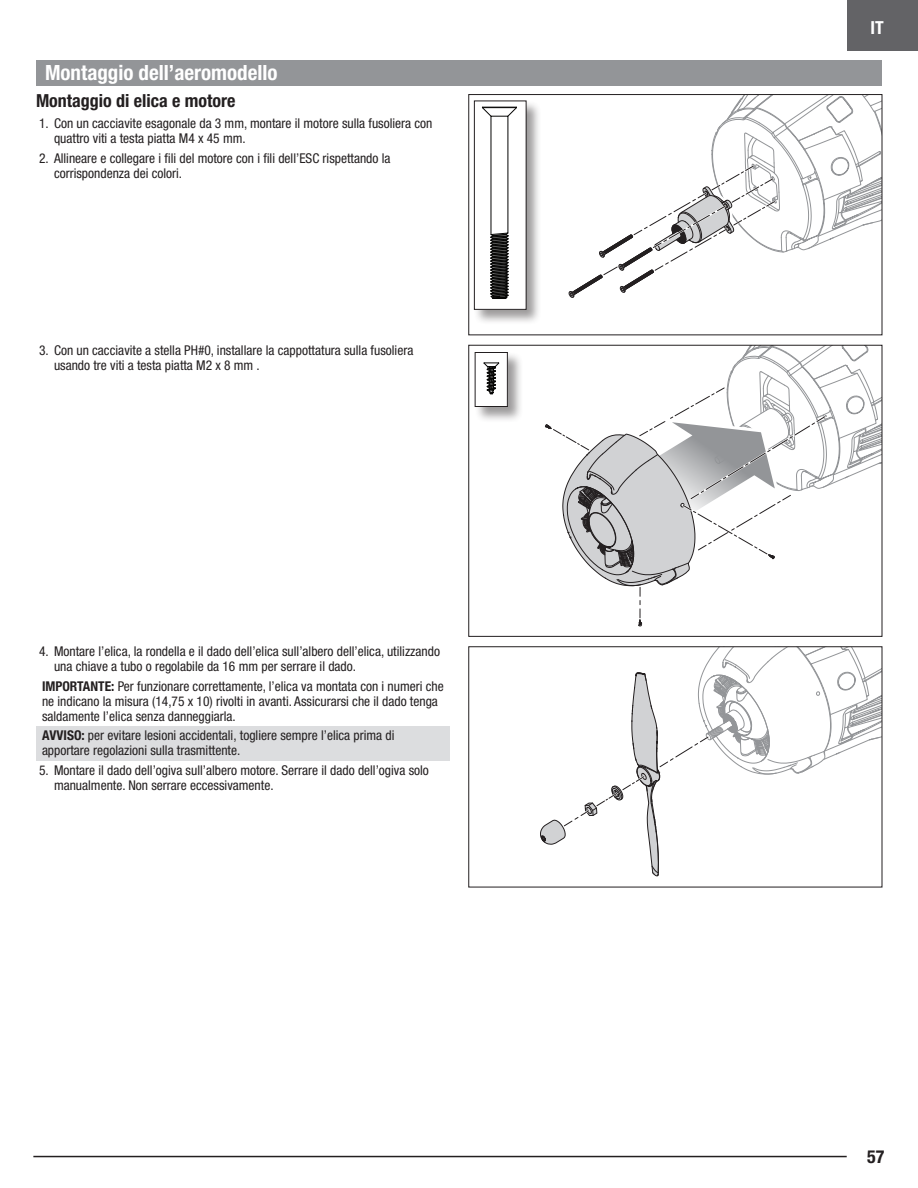
<style>
.page{position:relative;width:918px;height:1188px;background:#fff}
.page>*{position:absolute;margin:0;border:0;box-sizing:border-box;transform-origin:0 0}
.EFL_Main_Header{font:700 condensed 21px "Helvetica Neue LT Std";color:#fff}
.EFL_Sub-header{font:700 condensed 18px "Helvetica Neue LT Std";color:#231f20}
.t1{font:700 condensed 18px "Helvetica Neue LT Std";color:#fff}
.EFL_Note_Tip_Importa{font:condensed 13.5px/15px "Helvetica Neue LT Std";color:#231f20}
.EFL_Notice{font:condensed 13.5px/15px "Helvetica Neue LT Std";color:#231f20}
.s1{font-weight:700}
</style>
<div class="page">
<div style="left:847px;top:0;width:71px;height:51px;background:#636366"></div>
<hr style="left:33px;top:1156px;width:814px;height:1px;background:#231f20">
<div style="left:36px;top:61px;width:846px;height:25px;background:#939598"></div>
<svg style="left:568px;top:94px;width:315px;height:205px"></svg>
<svg style="left:540px;top:327px;width:343px;height:561px"></svg>
<div style="left:468px;top:646px;width:414px;height:241px;border:1px solid #231f20"></div>
<div style="left:473px;top:100px;width:69px;height:226px;background:#231f20;opacity:.45"></div>
<div style="left:474px;top:101px;width:52px;height:208px;background:#fff"></div>
<svg style="left:482px;top:107px;width:35px;height:192px"></svg>
<div style="left:474px;top:101px;width:52px;height:209px;border:1px solid #231f20"></div>
<div style="left:474px;top:352px;width:50px;height:71px;background:#231f20;opacity:.45"></div>
<div style="left:475px;top:352px;width:32px;height:54px;background:#fff"></div>
<svg style="left:484px;top:363px;width:15px;height:32px"></svg>
<div style="left:475px;top:352px;width:33px;height:55px;border:1px solid #231f20"></div>
<div style="left:36px;top:726px;width:414px;height:34px;background:#dcdddf"></div>
<p class="EFL_Main_Header" style="left:45px;top:60px;width:234px">Montaggio dell’aeromodello</p>
<p class="EFL_Sub-header" style="left:36px;top:90px;width:201px">Montaggio di elica e motore</p>
<p class="EFL_Note_Tip_Importa" style="left:54px;top:116px;width:380px;text-indent:-15px">1. Con un cacciavite esagonale da 3 mm, montare il motore sulla fusoliera con quattro viti a testa piatta M4 x 45 mm.</p>
<p class="EFL_Note_Tip_Importa" style="left:54px;top:151px;width:338px;text-indent:-15px">2. Allineare e collegare i fili del motore con i fili dell’ESC rispettando la corrispondenza dei colori.</p>
<p class="EFL_Note_Tip_Importa" style="left:54px;top:342px;width:361px;text-indent:-15px">3. Con un cacciavite a stella PH#0, installare la cappottatura sulla fusoliera usando tre viti a testa piatta M2 x 8 mm .</p>
<p class="EFL_Note_Tip_Importa" style="left:54px;top:644px;width:388px;text-indent:-15px">4. Montare l’elica, la rondella e il dado dell’elica sull’albero dell’elica, utilizzando una chiave a tubo o regolabile da 16 mm per serrare il dado.</p>
<p class="EFL_Note_Tip_Importa" style="left:42px;top:678px;width:403px"><span class="s1">IMPORTANTE:</span> Per funzionare correttamente, l’elica va montata con i numeri che ne indicano la misura (14,75 x 10) rivolti in avanti. Assicurarsi che il dado tenga saldamente l’elica senza danneggiarla.</p>
<p class="EFL_Notice" style="left:42px;top:728px;width:354px"><span class="s1">AVVISO:</span> per evitare lesioni accidentali, togliere sempre l’elica prima di apportare regolazioni sulla trasmittente.</p>
<p class="EFL_Note_Tip_Importa" style="left:54px;top:762px;width:376px;text-indent:-15px">5. Montare il dado dell’ogiva sull’albero motore. Serrare il dado dell’ogiva solo manualmente. Non serrare eccessivamente.</p>
<h2 class="t1" style="left:871px;top:17px;width:15px">IT</h2>
<h2 class="EFL_Sub-header" style="left:867px;top:1146px;width:19px">57</h2>
</div>
